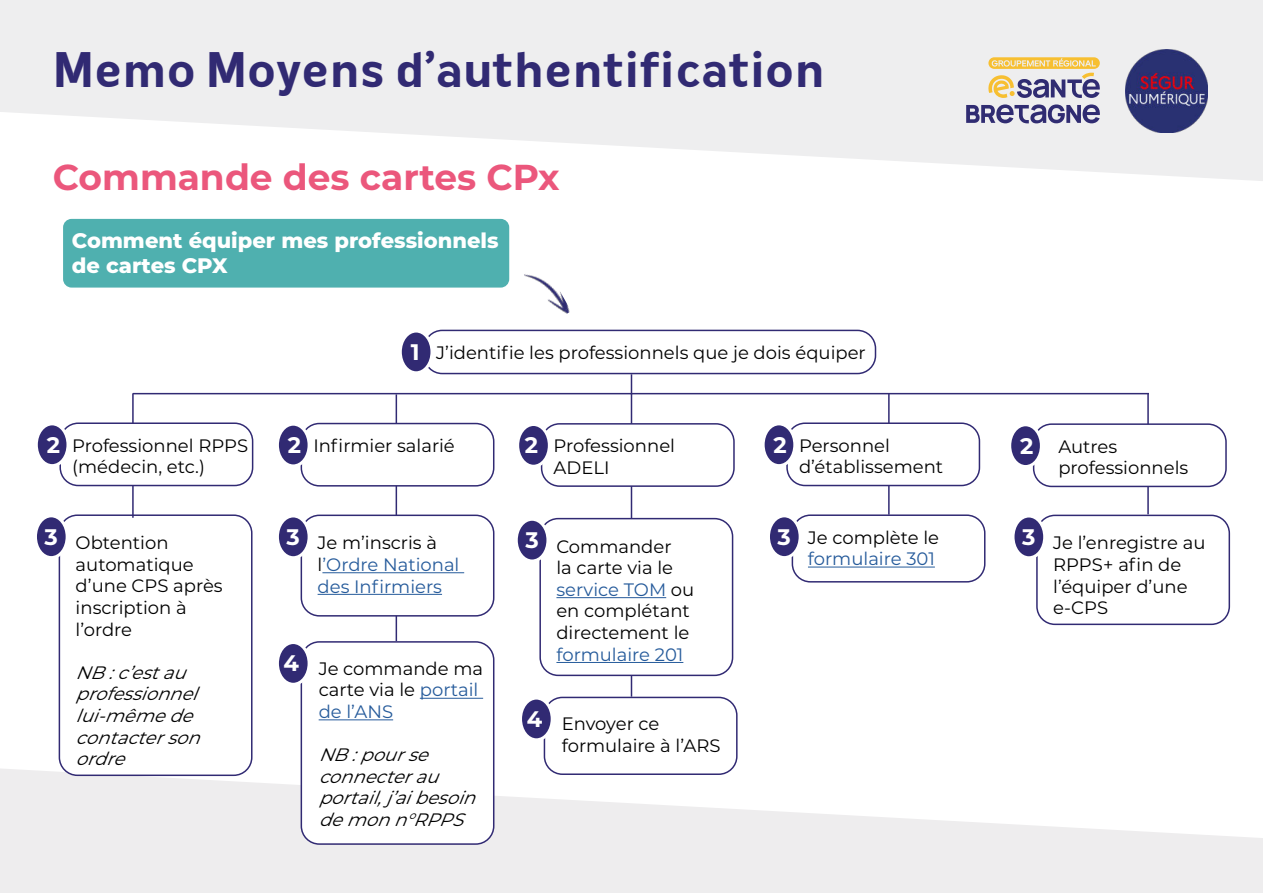
<style>
.page{position:relative;width:1263px;height:893px;background:#fff}
.page>*{position:absolute;margin:0;border:0;box-sizing:border-box;transform-origin:0 0}
.t1{font:700 46.5px "Oceania";color:#312a73}
.t2{font:700 36px "Montserrat";color:#eb577c}
.t3{font:700 22.5px "Montserrat";color:#fff}
.t4{font:800 21px/25.2px "Montserrat";color:#fff}
.t5{font:18px/21.6px "Montserrat";color:#000}
.t6{font:italic 18px/21.6px "Montserrat";color:#000}
.t7{font:18px/21.6px "Montserrat";color:#265b9b}
.s1{font-weight:700;font-size:22.5px;color:#fff}
.s2{color:#000}
.s3{color:#265b9b}
</style>
<div class="page">
<svg style="left:0;top:0;width:1263px;height:181px;fill:#eeeeef"></svg>
<img style="left:1125px;top:50px;width:83px;height:82px">
<div style="left:63px;top:219px;width:446px;height:69px;background:#4fb0af;border-radius:9px"></div>
<svg style="left:0;top:768px;width:1263px;height:125px;fill:#eeedee"></svg>
<div style="left:1242px;top:0;width:21px;height:114px;background:#eeeeef"></div>
<img style="left:524px;top:274px;width:46px;height:40px">
<svg style="left:966px;top:104px;width:134px;height:19px;background:#8583aa"></svg>
<svg style="left:988px;top:57px;width:112px;height:41px;background:#cdbca1"></svg>
<div style="left:301px;top:642px;width:193px;height:202px;background:#fff;border-radius:18px"></div>
<div style="left:301px;top:641px;width:193px;height:204px;border:2px solid #312a73;border-radius:18px"></div>
<div style="left:59px;top:515px;width:193px;height:260px;background:#fff;border-radius:18px"></div>
<div style="left:59px;top:514px;width:193px;height:262px;border:2px solid #312a73;border-radius:18px"></div>
<hr style="left:1147px;top:393px;width:2px;height:121px;background:#312a73">
<div style="left:1034px;top:424px;width:192px;height:62px;background:#fff;border-radius:18px"></div>
<div style="left:1033px;top:423px;width:194px;height:64px;border:2px solid #312a73;border-radius:18px"></div>
<hr style="left:888px;top:393px;width:2px;height:122px;background:#312a73">
<div style="left:787px;top:423px;width:192px;height:62px;background:#fff;border-radius:18px"></div>
<div style="left:786px;top:422px;width:194px;height:64px;border:2px solid #312a73;border-radius:18px"></div>
<hr style="left:631px;top:394px;width:1px;height:303px;background:#312a73">
<div style="left:542px;top:424px;width:192px;height:62px;background:#fff;border-radius:18px"></div>
<div style="left:541px;top:423px;width:194px;height:64px;border:2px solid #312a73;border-radius:18px"></div>
<div style="left:540px;top:519px;width:192px;height:156px;background:#fff;border-radius:18px"></div>
<div style="left:539px;top:518px;width:194px;height:158px;border:2px solid #312a73;border-radius:18px"></div>
<hr style="left:396px;top:394px;width:1px;height:247px;background:#312a73">
<div style="left:301px;top:424px;width:193px;height:62px;background:#fff;border-radius:18px"></div>
<div style="left:301px;top:423px;width:193px;height:64px;border:2px solid #312a73;border-radius:18px"></div>
<div style="left:301px;top:515px;width:193px;height:101px;background:#fff;border-radius:18px"></div>
<div style="left:301px;top:515px;width:193px;height:102px;border:2px solid #312a73;border-radius:18px"></div>
<hr style="left:132px;top:393px;width:2px;height:125px;background:#312a73">
<div style="left:60px;top:423px;width:193px;height:62px;background:#fff;border-radius:18px"></div>
<div style="left:59px;top:422px;width:194px;height:64px;border:2px solid #312a73;border-radius:18px"></div>
<div style="left:423px;top:330px;width:453px;height:44px;border:2px solid #312a73;border-radius:18px"></div>
<div style="left:400px;top:331px;width:32px;height:42px;background:#312a73;border-radius:50%"></div>
<div style="left:399px;top:330px;width:34px;height:44px;border:3px solid #fff;border-radius:50%"></div>
<div style="left:36px;top:424px;width:32px;height:42px;background:#312a73;border-radius:50%"></div>
<div style="left:35px;top:422px;width:34px;height:45px;border:3px solid #fff;border-radius:50%"></div>
<div style="left:277px;top:424px;width:32px;height:42px;background:#312a73;border-radius:50%"></div>
<div style="left:276px;top:423px;width:35px;height:44px;border:3px solid #fff;border-radius:50%"></div>
<div style="left:518px;top:424px;width:31px;height:42px;background:#312a73;border-radius:50%"></div>
<div style="left:516px;top:423px;width:35px;height:45px;border:3px solid #fff;border-radius:50%"></div>
<div style="left:763px;top:424px;width:32px;height:42px;background:#312a73;border-radius:50%"></div>
<div style="left:762px;top:422px;width:34px;height:45px;border:3px solid #fff;border-radius:50%"></div>
<div style="left:1010px;top:425px;width:31px;height:41px;background:#312a73;border-radius:50%"></div>
<div style="left:1008px;top:423px;width:35px;height:45px;border:3px solid #fff;border-radius:50%"></div>
<svg style="left:631px;top:374px;width:1px;height:19px"></svg>
<hr style="left:133px;top:393px;width:1016px;height:1px;background:#312a73">
<div style="left:35px;top:516px;width:32px;height:42px;background:#312a73;border-radius:50%"></div>
<div style="left:34px;top:514px;width:35px;height:45px;border:3px solid #fff;border-radius:50%"></div>
<hr style="left:322px;top:572px;width:142px;height:1px;background:#265b9b">
<hr style="left:318px;top:594px;width:124px;height:1px;background:#265b9b">
<div style="left:277px;top:516px;width:32px;height:42px;background:#312a73;border-radius:50%"></div>
<div style="left:276px;top:514px;width:35px;height:45px;border:3px solid #fff;border-radius:50%"></div>
<hr style="left:556px;top:597px;width:110px;height:1px;background:#265b9b">
<hr style="left:556px;top:662px;width:127px;height:1px;background:#265b9b">
<div style="left:516px;top:519px;width:32px;height:42px;background:#312a73;border-radius:50%"></div>
<div style="left:515px;top:518px;width:34px;height:44px;border:3px solid #fff;border-radius:50%"></div>
<hr style="left:808px;top:567px;width:127px;height:1px;background:#265b9b">
<div style="left:792px;top:514px;width:193px;height:69px;border:2px solid #312a73;border-radius:18px"></div>
<div style="left:768px;top:516px;width:32px;height:42px;background:#312a73;border-radius:50%"></div>
<div style="left:767px;top:514px;width:35px;height:45px;border:3px solid #fff;border-radius:50%"></div>
<div style="left:1036px;top:515px;width:194px;height:110px;border:2px solid #312a73;border-radius:18px"></div>
<div style="left:1013px;top:516px;width:32px;height:42px;background:#312a73;border-radius:50%"></div>
<div style="left:1011px;top:514px;width:35px;height:45px;border:3px solid #fff;border-radius:50%"></div>
<hr style="left:420px;top:698px;width:63px;height:1px;background:#265b9b">
<hr style="left:319px;top:719px;width:74px;height:1px;background:#265b9b">
<div style="left:277px;top:642px;width:32px;height:42px;background:#312a73;border-radius:50%"></div>
<div style="left:276px;top:641px;width:35px;height:45px;border:3px solid #fff;border-radius:50%"></div>
<div style="left:544px;top:697px;width:193px;height:78px;border:2px solid #312a73;border-radius:18px"></div>
<div style="left:520px;top:698px;width:32px;height:42px;background:#312a73;border-radius:50%"></div>
<div style="left:519px;top:697px;width:35px;height:44px;border:3px solid #fff;border-radius:50%"></div>
<h1 class="t1" style="left:53px;top:51px;width:773px">Memo Moyens d’authentification</h1>
<h2 class="t2" style="left:53px;top:162px;width:508px">Commande des cartes CPx</h2>
<p class="t4" style="left:72px;top:229px;width:428px">Comment équiper mes professionnels de cartes CPX</p>
<p class="t5" style="left:411px;top:342px;width:457px"><span class="s1">1</span> J’identifie les professionnels que je dois équiper</p>
<p class="t3" style="left:47px;top:435px;width:15px">2</p>
<p class="t5" style="left:288px;top:435px;width:169px"><span class="s1">2</span> Infirmier salarié</p>
<p class="t5" style="left:554px;top:436px;width:123px">Professionnel<br>ADELI</p>
<p class="t3" style="left:773px;top:435px;width:15px">2</p>
<p class="t5" style="left:1058px;top:436px;width:131px">Autres professionnels</p>
<p class="t3" style="left:525px;top:435px;width:15px">2</p>
<p class="t5" style="left:799px;top:435px;width:146px">Personnel d’établissement</p>
<p class="t3" style="left:1020px;top:436px;width:15px">2</p>
<p class="t5" style="left:72px;top:435px;width:177px">Professionnel RPPS (médecin, etc.)</p>
<p class="t3" style="left:45px;top:527px;width:15px">3</p>
<p class="t7" style="left:318px;top:533px;width:143px"><span class="s2">Je m’inscris à l</span>’Ordre National des Infirmiers</p>
<p class="t3" style="left:524px;top:533px;width:15px">3</p>
<p class="t5" style="left:808px;top:527px;width:133px">Je complète le</p>
<p class="t7" style="left:808px;top:548px;width:128px">formulaire 301</p>
<p class="t3" style="left:777px;top:529px;width:15px">3</p>
<p class="t5" style="left:1053px;top:533px;width:154px">Je l’enregistre au<br>RPPS+ afin de l’équiper d’une e-CPS</p>
<p class="t3" style="left:286px;top:529px;width:15px">3</p>
<p class="t5" style="left:556px;top:536px;width:139px">Commander<br>la carte via le <span class="s3">service TOM</span> ou en complétant directement le</p>
<p class="t7" style="left:556px;top:644px;width:128px">formulaire 201</p>
<p class="t3" style="left:1021px;top:529px;width:15px">3</p>
<p class="t5" style="left:76px;top:532px;width:149px">Obtention automatique d’une CPS après inscription à l’ordre</p>
<p class="t6" style="left:76px;top:662px;width:133px">NB:c’estau professionnel lui-mêmede contacterson ordre</p>
<p class="t3" style="left:284px;top:655px;width:17px">43</p>
<p class="t5" style="left:319px;top:658px;width:166px">Je commande ma carte via le <span class="s3">portail de l’ANS</span></p>
<p class="t6" style="left:319px;top:744px;width:166px">NB:pourse connecterau portail,j’aibesoin demonn°RPPS</p>
<p class="t3" style="left:527px;top:710px;width:17px">43</p>
<p class="t5" style="left:562px;top:714px;width:160px">Envoyer ce formulaire à l’ARS</p>
</div>
